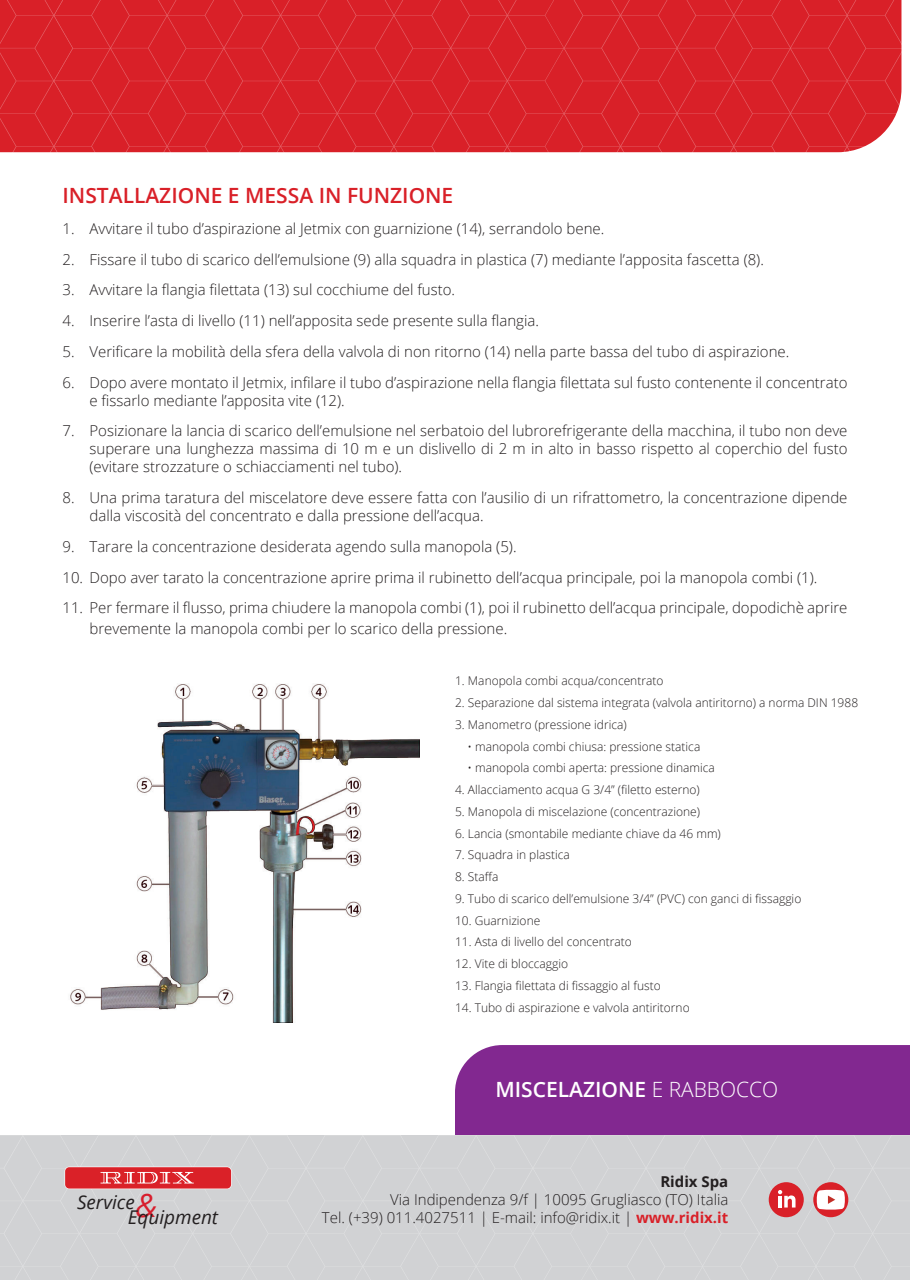
<style>
.page{position:relative;width:910px;height:1280px;background:#fff}
.page>*{position:absolute;margin:0;border:0;box-sizing:border-box;transform-origin:0 0}
.t1{font:italic 32.4px "Open Sans";color:#d81e2d}
.t2{font:600 21px "Open Sans";color:#d92028}
.t3{font:600 21px "Open Sans";color:#fff}
.t4{font:italic 18.9px/15.8px "Open Sans";color:#231f20}
.t5{font:300 15px/18px "Open Sans";color:#231f20}
.t6{font:700 15px "Open Sans";color:#231f20}
.t7{font:300 12px "Open Sans";color:#231f20}
.s1{font-weight:300}
.s2{font-weight:700;color:#d92028}
</style>
<div class="page">
<div style="left:455px;top:1045px;width:455px;height:90px;background:#822890"></div>
<svg style="left:0;top:0;width:54px;height:153px;background:#d9232b"></svg>
<svg style="left:54px;top:0;width:847px;height:153px;background:#d9242c"></svg>
<div style="left:194px;top:1135px;width:716px;height:145px;background:#d1d2d4"></div>
<svg style="left:813px;top:1182px;width:35px;height:35px"></svg>
<svg style="left:817px;top:1190px;width:28px;height:19px"></svg>
<div style="left:769px;top:1182px;width:35px;height:35px;background:#d92028;border-radius:50%"></div>
<svg style="left:778px;top:1190px;width:17px;height:17px"></svg>
<svg style="left:65px;top:1166px;width:167px;height:23px"></svg>
<div style="left:65px;top:1167px;width:166px;height:21px;background:#da2128;border-radius:4px"></div>
<svg style="left:0;top:1135px;width:194px;height:145px;background:#d3c4c6"></svg>
<img style="left:70px;top:684px;width:349px;height:338px">
<h2 class="t2" style="left:63px;top:181px;width:392px">INSTALLAZIONE E MESSA IN FUNZIONE</h2>
<p class="t5" style="left:63px;top:219px;width:543px">1. Avvitare il tubo d’aspirazione al Jetmix con guarnizione (14), serrandolo bene.</p>
<p class="t5" style="left:63px;top:250px;width:703px">2. Fissare il tubo di scarico dell’emulsione (9) alla squadra in plastica (7) mediante l’apposita fascetta (8).</p>
<p class="t5" style="left:63px;top:281px;width:394px">3. Avvitare la flangia filettata (13) sul cocchiume del fusto.</p>
<p class="t5" style="left:63px;top:311px;width:478px">4. Inserire l’asta di livello (11) nell’apposita sede presente sulla flangia.</p>
<p class="t5" style="left:63px;top:342px;width:728px">5. Verificare la mobilità della sfera della valvola di non ritorno (14) nella parte bassa del tubo di aspirazione.</p>
<p class="t5" style="left:90px;top:373px;width:759px;text-indent:-27px">6. Dopo avere montato il Jetmix, infilare il tubo d’aspirazione nella flangia filettata sul fusto contenente il concentrato e fissarlo mediante l’apposita vite (12).</p>
<p class="t5" style="left:90px;top:422px;width:759px;text-align:justify;text-indent:-27px">7. Posizionare la lancia di scarico dell’emulsione nel serbatoio del lubrorefrigerante della macchina, il tubo non deve superare una lunghezza massima di 10 m e un dislivello di 2 m in alto in basso rispetto al coperchio del fusto (evitare strozzature o schiacciamenti nel tubo).</p>
<p class="t5" style="left:90px;top:488px;width:759px;text-indent:-27px">8. Una prima taratura del miscelatore deve essere fatta con l’ausilio di un rifrattometro, la concentrazione dipende dalla viscosità del concentrato e dalla pressione dell’acqua.</p>
<p class="t5" style="left:63px;top:537px;width:456px">9. Tarare la concentrazione desiderata agendo sulla manopola (5).</p>
<p class="t5" style="left:63px;top:568px;width:756px">10. Dopo aver tarato la concentrazione aprire prima il rubinetto dell’acqua principale, poi la manopola combi (1).</p>
<p class="t5" style="left:90px;top:597px;width:759px;line-height:21px;text-indent:-27px">11. Per fermare il flusso, prima chiudere la manopola combi (1), poi il rubinetto dell’acqua principale, dopodichè aprire brevemente la manopola combi per lo scarico della pressione.</p>
<p class="t7" style="left:455px;top:673px;width:210px">1. Manopola combi acqua/concentrato</p>
<p class="t7" style="left:455px;top:694px;width:405px">2. Separazione dal sistema integrata (valvola antiritorno) a norma DIN 1988</p>
<p class="t7" style="left:455px;top:716px;width:173px">3. Manometro (pressione idrica)</p>
<p class="t7" style="left:468px;top:738px;width:234px">• manopola combi chiusa: pressione statica</p>
<p class="t7" style="left:468px;top:760px;width:249px">• manopola combi aperta: pressione dinamica</p>
<p class="t7" style="left:455px;top:781px;width:246px">4. Allacciamento acqua G 3/4” (filetto esterno)</p>
<p class="t7" style="left:455px;top:803px;width:247px">5. Manopola di miscelazione (concentrazione)</p>
<p class="t7" style="left:455px;top:825px;width:267px">6. Lancia (smontabile mediante chiave da 46 mm)</p>
<p class="t7" style="left:455px;top:847px;width:116px">7. Squadra in plastica</p>
<p class="t7" style="left:455px;top:868px;width:45px">8. Staffa</p>
<p class="t7" style="left:455px;top:890px;width:348px">9. Tubo di scarico dell’emulsione 3/4” (PVC) con ganci di fissaggio</p>
<p class="t7" style="left:455px;top:912px;width:87px">10. Guarnizione</p>
<p class="t7" style="left:455px;top:934px;width:178px">11. Asta di livello del concentrato</p>
<p class="t7" style="left:455px;top:955px;width:114px">12. Vite di bloccaggio</p>
<p class="t7" style="left:455px;top:977px;width:207px">13. Flangia filettata di fissaggio al fusto</p>
<p class="t7" style="left:455px;top:999px;width:236px">14. Tubo di aspirazione e valvola antiritorno</p>
<h1 class="t1" style="left:135px;top:1183px;width:23px">&amp;</h1>
<p class="t4" style="left:128px;top:1193px;width:92px;text-indent:-51px">Service<br>Equipment</p>
<h2 class="t3" style="left:495px;top:1075px;width:284px">MISCELAZIONE <span class="s1">E RABBOCCO</span></h2>
<p class="t6" style="left:660px;top:1171px;width:69px">Ridix Spa</p>
<p class="t5" style="left:390px;top:1190px;width:340px">Via Indipendenza 9/f | 10095 Grugliasco (TO) Italia</p>
<p class="t5" style="left:322px;top:1208px;width:408px">Tel. (+39) 011.4027511 | E-mail: info@ridix.it | <span class="s2">www.ridix.it</span></p>
</div>
